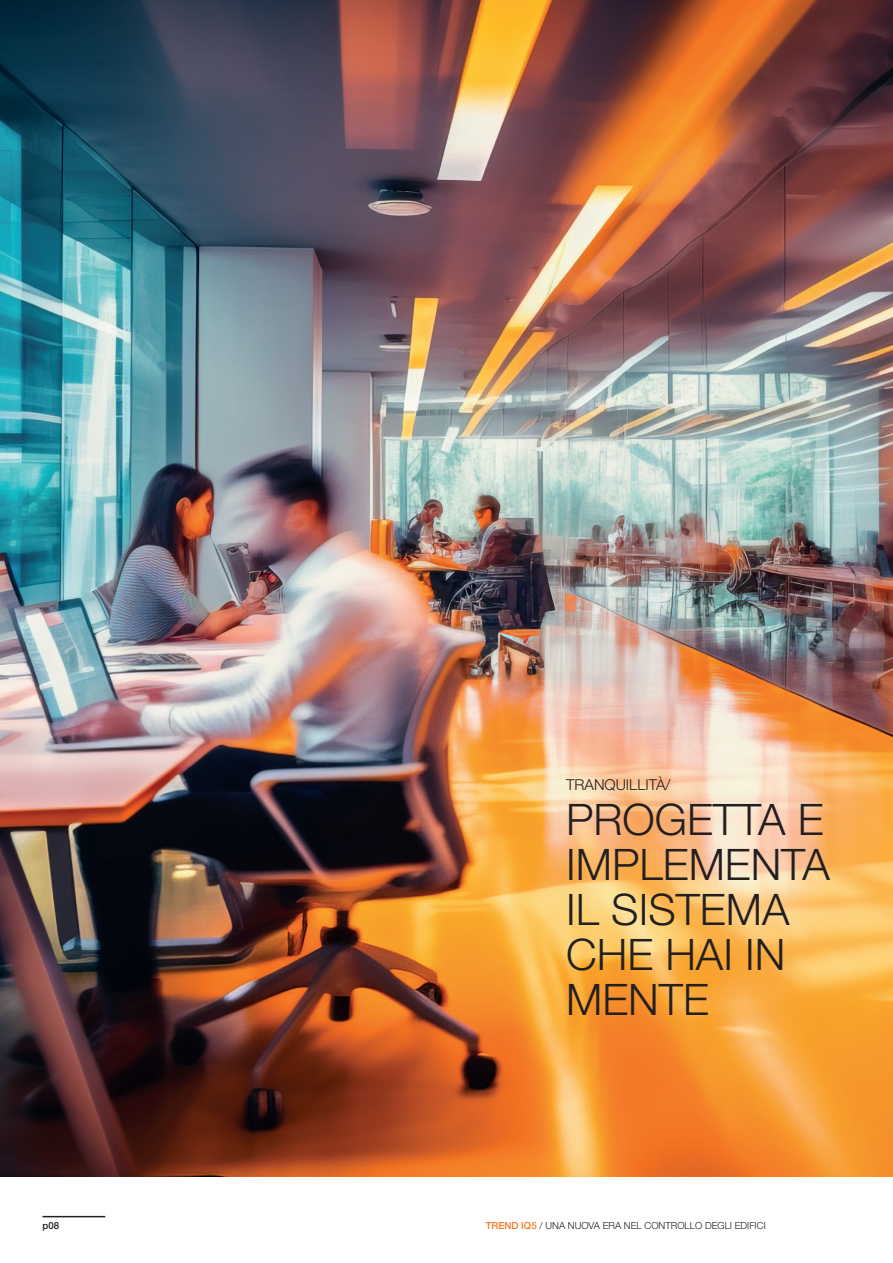
<style>
.page{position:relative;width:893px;height:1263px;background:#fff}
.page>*{position:absolute;margin:0;border:0;box-sizing:border-box;transform-origin:0 0}
.t1{font:300 43.5px/45px "Helvetica Neue LT Std";color:#231f20}
.t2{font:300 15px "Helvetica Neue LT Std";color:#231f20}
.t3{font:300 9.75px "Helvetica Neue LT Std";color:#231f20}
.t4{font:500 9.75px "Helvetica Neue LT Std";color:#231f20}
.s1{font-weight:500;color:#f47921}
</style>
<div class="page">
<img style="left:0;top:0;width:893px;height:1177px">
<hr style="left:43px;top:1216px;width:62px;height:1px;background:#231f20">
<h2 class="t2" style="left:566px;top:775px;width:106px">TRANQUILLITÀ/</h2>
<h1 class="t1" style="left:566px;top:796px;width:265px">PROGETTA E<br>IMPLEMENTA<br>IL SISTEMA<br>CHE HAI IN<br>MENTE</h1>
<p class="t4" style="left:43px;top:1219px;width:18px">p08</p>
<p class="t3" style="left:486px;top:1219px;width:282px"><span class="s1">TREND IQ5</span> / UNA NUOVA ERA NEL CONTROLLO DEGLI EDIFICI</p>
</div>
